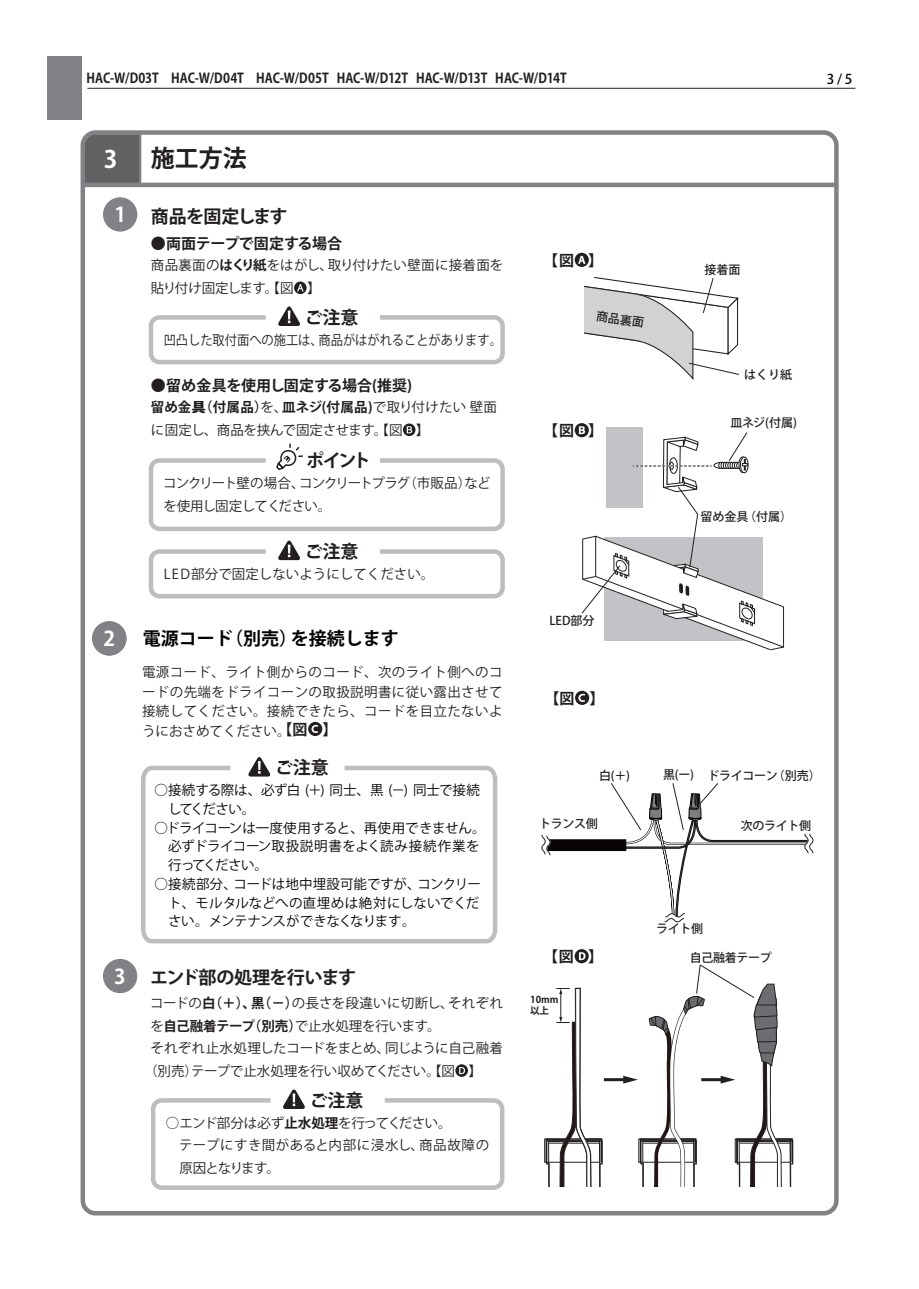
<style>
.page{position:relative;width:919px;height:1289px;background:#fff}
.page>*{position:absolute;margin:0;border:0;box-sizing:border-box;transform-origin:0 0}
.t1{font:700 24px "Koz Go Pro";color:#231f20}
.t2{font:700 20.25px "Koz Go Pro";color:#fff}
.t3{font:700 18px "Koz Go Pro";letter-spacing:-.04em;color:#231f20}
.t4{font:700 18px "Koz Go Pro";color:#030303}
.t5{font:700 15px "Koz Go Pro";letter-spacing:-.005em;color:#231f20}
.t6{font:700 15px "Koz Go Pro";letter-spacing:-.025em;color:#231f20}
.t7{font:13.5px/22.5px "Koz Go Pro";color:#231f20}
.t8{font:13.5px/18.8px "Koz Go Pro";letter-spacing:-.015em;color:#030303}
.t9{font:13.5px/22.5px "Koz Go Pro";letter-spacing:-.02em;color:#231f20}
.t10{font:700 13.5px "Koz Go Pro";letter-spacing:-.005em;color:#231f20;scale:.9 1}
.t11{font:13.5px/22.5px "Koz Go Pro";letter-spacing:-.055em;color:#231f20}
.t12{font:13.5px/18.8px "Koz Go Pro";letter-spacing:-.035em;color:#030303}
.t13{font:13.5px "Koz Go Pro";color:#231f20;scale:.91 1}
.t14{font:500 13.5px "Koz Go Pro";color:#080305}
.t15{font:500 12px "Koz Go Pro";letter-spacing:-.03em;color:#231f20}
.t16{font:700 9.6px/11.4px "Koz Go Pr 6 N";color:#231f20}
.s1{color:#fff}
.s2{font-size:20.25px;color:#fff}
.s3{font-weight:700}
</style>
<div class="page">
<svg style="left:574px;top:253px;width:14px;height:14px"></svg>
<svg style="left:575px;top:690px;width:14px;height:15px"></svg>
<svg style="left:278px;top:306px;width:22px;height:20px"></svg>
<div style="left:149px;top:315px;width:356px;height:49px;border:4px solid #bcbdc0;border-radius:9px"></div>
<svg style="left:278px;top:540px;width:22px;height:20px"></svg>
<div style="left:149px;top:549px;width:356px;height:49px;border:4px solid #bcbdc0;border-radius:9px"></div>
<div style="left:149px;top:458px;width:356px;height:73px;border:4px solid #bcbdc0;border-radius:9px"></div>
<svg style="left:275px;top:444px;width:27px;height:26px"></svg>
<div style="left:104px;top:198px;width:32px;height:32px;background:#808285;border-radius:50%"></div>
<div style="left:103px;top:197px;width:34px;height:34px;border:2px solid #808285;border-radius:50%"></div>
<svg style="left:294px;top:281px;width:12px;height:13px"></svg>
<svg style="left:403px;top:423px;width:12px;height:13px"></svg>
<div style="left:47px;top:56px;width:34px;height:64px;background:#808285"></div>
<hr style="left:87px;top:88px;width:768px;height:1px;background:#231f20">
<svg style="left:86px;top:135px;width:56px;height:48px;background:#646467"></svg>
<hr style="left:83px;top:183px;width:753px;height:4px;background:#808285">
<svg style="left:574px;top:949px;width:14px;height:14px"></svg>
<div style="left:104px;top:959px;width:32px;height:33px;background:#808285;border-radius:50%"></div>
<div style="left:103px;top:958px;width:34px;height:35px;border:2px solid #808285;border-radius:50%"></div>
<svg style="left:455px;top:1064px;width:13px;height:12px"></svg>
<svg style="left:283px;top:1089px;width:22px;height:19px"></svg>
<div style="left:151px;top:1098px;width:353px;height:91px;border:4px solid #bcbdc0;border-radius:9px"></div>
<div style="left:544px;top:1138px;width:56px;height:24px;border:1px solid #231f20"></div>
<svg style="left:308px;top:722px;width:14px;height:14px"></svg>
<svg style="left:541px;top:783px;width:272px;height:139px"></svg>
<div style="left:93px;top:622px;width:32px;height:32px;background:#808285;border-radius:50%"></div>
<div style="left:92px;top:621px;width:34px;height:34px;border:2px solid #808285;border-radius:50%"></div>
<svg style="left:254px;top:757px;width:10px;height:6px"></svg>
<svg style="left:141px;top:763px;width:357px;height:181px"></svg>
<svg style="left:574px;top:277px;width:210px;height:373px"></svg>
<hr style="left:603px;top:1078px;width:23px;height:3px;background:#231f20">
<svg style="left:545px;top:987px;width:58px;height:200px"></svg>
<div style="left:81px;top:130px;width:757px;height:1085px;border:4px solid #808285;border-radius:13px"></div>
<svg style="left:623px;top:964px;width:170px;height:252px"></svg>
<p class="t10" style="left:86px;top:70px;width:535px">HAC-W/D03T　HAC-W/D04T　HAC-W/D05T HAC-W/D12T HAC-W/D13T HAC-W/D14T</p>
<p class="t14" style="left:826px;top:71px;width:27px">3 / 5</p>
<h1 class="t1" style="left:104px;top:143px;width:144px"><span class="s1">3　</span>施工方法</h1>
<h3 class="t3" style="left:114px;top:204px;width:175px"><span class="s2">1</span> 商品を固定します</h3>
<p class="t6" style="left:151px;top:234px;width:193px">●両面テープで固定する場合</p>
<p class="t7" style="left:151px;top:254px;width:354px">商品裏面の<span class="s3">はくり紙</span>をはがし、取り付けたい壁面に接着面を貼り付け固定します。【図 】</p>
<h3 class="t3" style="left:305px;top:305px;width:55px">ご注意</h3>
<p class="t13" style="left:164px;top:331px;width:373px">凹凸した取付面への施工は、商品がはがれることがあります。</p>
<p class="t5" style="left:151px;top:376px;width:263px">●留め金具を使用し固定する場合(推奨)</p>
<p class="t9" style="left:151px;top:396px;width:347px"><span class="s3">留め金具（付属品）</span>を、<span class="s3">皿ネジ(付属品)</span>で取り付けたい壁面に固定し、商品を挟んで固定させます。【図 】</p>
<h3 class="t3" style="left:306px;top:448px;width:66px">ポイント</h3>
<p class="t11" style="left:163px;top:472px;width:329px">コンクリート壁の場合、コンクリートプラグ（市販品）などを使用し固定してください。</p>
<h3 class="t3" style="left:305px;top:539px;width:55px">ご注意</h3>
<p class="t7" style="left:164px;top:563px;width:272px">LED部分で固定しないようにしてください。</p>
<h2 class="t2" style="left:103px;top:625px;width:13px">12</h2>
<h3 class="t4" style="left:143px;top:626px;width:257px">電源コード（別売）を接続します</h3>
<p class="t7" style="left:142px;top:662px;width:362px;line-height:19.5px;text-align:justify">電源コード、ライト側からのコード、次のライト側へのコードの先端をドライコーンの取扱説明書に従い露出させて接続してください。接続できたら、コードを目立たないようにおさめてください。</p>
<h3 class="t3" style="left:275px;top:756px;width:55px">ご注意</h3>
<p class="t12" style="left:168px;top:781px;width:313px;text-indent:-14px">○接続する際は、必ず白 (＋) 同士、黒 (－) 同士で接続してください。</p>
<p class="t8" style="left:168px;top:818px;width:319px;text-indent:-14px">○ドライコーンは一度使用すると、再使用できません。必ずドライコーン取扱説明書をよく読み接続作業を行ってください。</p>
<p class="t8" style="left:168px;top:874px;width:314px;text-align:justify;text-indent:-14px">○接続部分、コードは地中埋設可能ですが、コンクリート、モルタルなどへの直埋めは絶対にしないでください。メンテナンスができなくなります。</p>
<p class="t5" style="left:277px;top:720px;width:61px">【　　】</p>
<p class="t5" style="left:292px;top:719px;width:16px">図</p>
<h3 class="t3" style="left:114px;top:965px;width:243px"><span class="s2">3</span> エンド部の処理を行います</h3>
<p class="t7" style="left:150px;top:992px;width:354px">コードの<span class="s3">白（＋）、黒（－）</span>の長さを段違いに切断し、それぞれ</p>
<p class="t7" style="left:150px;top:1014px;width:291px">を<span class="s3">自己融着テープ（別売）</span>で止水処理を行います。</p>
<p class="t9" style="left:150px;top:1037px;width:354px">それぞれ止水処理したコードをまとめ、同じように自己融着</p>
<p class="t9" style="left:144px;top:1059px;width:339px">（別売）テープで止水処理を行い収めてください。【図 】</p>
<h3 class="t3" style="left:310px;top:1088px;width:55px">ご注意</h3>
<p class="t7" style="left:179px;top:1112px;width:311px;text-indent:-13px">○エンド部分は必ず<span class="s3">止水処理</span>を行ってください。<br>テープにすき間があると内部に浸水し、商品故障の原因となります。</p>
<p class="t5" style="left:543px;top:250px;width:61px">【図 】</p>
<p class="t15" style="left:597px;top:308px;width:50px;rotate:8deg">商品裏面</p>
<p class="t5" style="left:543px;top:421px;width:61px">【　　】</p>
<p class="t5" style="left:559px;top:421px;width:16px">図</p>
<p class="t15" style="left:549px;top:612px;width:47px">LED部分</p>
<p class="t5" style="left:544px;top:688px;width:61px">【　　】</p>
<p class="t5" style="left:559px;top:688px;width:16px">図</p>
<p class="t15" style="left:704px;top:261px;width:37px">接着面</p>
<p class="t15" style="left:744px;top:366px;width:49px">はくり紙</p>
<p class="t15" style="left:730px;top:414px;width:68px">皿ネジ(付属)</p>
<p class="t15" style="left:700px;top:508px;width:93px">留め金具（付属）</p>
<p class="t15" style="left:599px;top:767px;width:32px">白(＋)</p>
<p class="t15" style="left:663px;top:767px;width:159px">黒(ー) ドライコーン（別売）</p>
<p class="t15" style="left:539px;top:816px;width:60px">トランス側</p>
<p class="t15" style="left:740px;top:818px;width:72px">次のライト側</p>
<p class="t15" style="left:656px;top:921px;width:48px">ライト側</p>
<p class="t5" style="left:543px;top:946px;width:61px">【　　】</p>
<p class="t16" style="left:530px;top:993px;width:30px">10mm以上</p>
<p class="t5" style="left:559px;top:946px;width:16px">図</p>
<p class="t15" style="left:689px;top:949px;width:83px">自己融着テープ</p>
</div>
